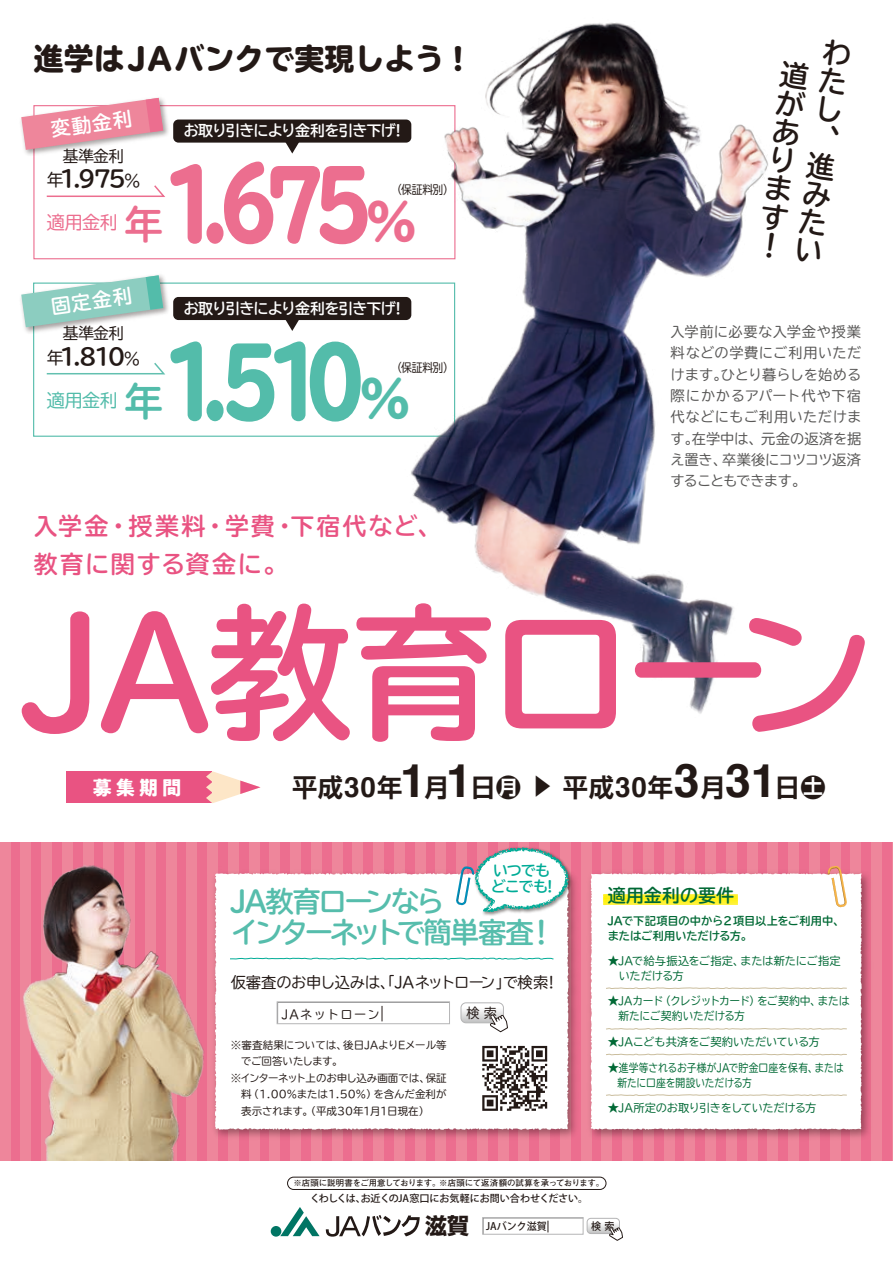
<style>
.page{position:relative;width:893px;height:1263px;background:#fff}
.page>*{position:absolute;margin:0;border:0;box-sizing:border-box;transform-origin:0 0}
.t1{font:700 145.5px "TBUDR Go Std";letter-spacing:-.06em;color:#e95382}
.t2{font:800 94.2px "TBUDR Go Std";color:#ec6e8f;scale:.8 1}
.t3{font:800 94.2px "TBUDR Go Std";color:#53bcaa;scale:.8 1}
.t4{font:800 30px "TBUDR Go Std";color:#231916}
.t5{font:700 28.5px/31.5px "TBUDR Go Std";letter-spacing:-.095em;color:#56bdac}
.t6{font:700 28.5px/28.5px "TBUDR Go Std";color:#231916;text-align:justify}
.t7{font:700 25.2px "Shin Go Pro De";letter-spacing:.015em;color:#231916}
.t8{font:700 24px/37.5px "TBUDR Go Std";letter-spacing:.075em;color:#e95382}
.t9{font:700 22.5px "TBUDR Go Std";letter-spacing:-.12em;color:#231916}
.t10{font:700 19.5px "TBUDR Go Std";color:#fff}
.t11{font:700 19.5px "PA1 Gothic Std N";color:#fff}
.t12{font:700 18px "TBUDR Go Std";color:#006935}
.t13{font:18px "TBUDR Go Std";color:#ec6e8f}
.t14{font:18px "TBUDR Go Std";color:#53bcaa}
.t15{font:15.75px "TBUDR Go Std";letter-spacing:-.03em;color:#231916}
.t16{font:15.3px "TBUDR Go Std";letter-spacing:-.03em;color:#231916}
.t17{font:700 15px "TBUDR Go Std";letter-spacing:-.06em;color:#fff}
.t18{font:700 15px/16.5px "TBUDR Go Std";letter-spacing:-.075em;color:#00ac97}
.t19{font:14.25px/21.3px "TBUDR Go Std";letter-spacing:-.005em;color:#595857;text-align:justify}
.t20{font:13.5px "TBUDR Go Std";color:#231916}
.t21{font:12.3px "TBUDR Go Std";letter-spacing:.1em;color:#231916}
.t22{font:12px "TBUDR Go Std";letter-spacing:-.025em;color:#231916;scale:.9 1}
.t23{font:11.25px/15px "TBUDR Go Std";letter-spacing:-.015em;color:#006935}
.t24{font:700 11.25px/15px "TBUDR Go Std";letter-spacing:-.005em;color:#006935}
.t25{font:11.25px "TBUDR Go Std";letter-spacing:-.035em;color:#006935}
.t26{font:10.5px "TBUDR Go Std";letter-spacing:-.005em;color:#231916}
.t27{font:10.5px "TBUDR Go Std";letter-spacing:-.04em;color:#231916}
.t28{font:500 10.35px "Koz Go Pro";color:#231916}
.t29{font:500 10.05px "Koz Go Pro";letter-spacing:-.015em;color:#231916}
.t30{font:700 8.4px "Futo Go B101 Pro";letter-spacing:-.015em;color:#231916}
.s1{font-weight:400;font-size:16.8px}
.s2{font-size:49.2px}
.s3{font-weight:700;font-size:39px}
.s4{font-family:"Helvetica";font-size:27.75px}
.s5{font-family:"Helvetica";font-size:46.35px}
.s6{font-size:23.25px}
.s7{font-family:"Shin Go Pro";font-weight:700;font-size:22.05px}
</style>
<div class="page">
<div style="left:0;top:842px;width:893px;height:319px;background:linear-gradient(to right,#ed7b96,#ed7a95)"></div>
<div style="left:287px;top:1177px;width:319px;height:13px;border:1px solid #231916;border-radius:6px"></div>
<div style="left:271px;top:1226px;width:10px;height:10px;background:#007564;border-radius:50%"></div>
<svg style="left:280px;top:1207px;width:40px;height:29px"></svg>
<svg style="left:326px;top:1215px;width:94px;height:21px"></svg>
<svg style="left:483px;top:1217px;width:140px;height:24px"></svg>
<img style="left:17px;top:860px;width:195px;height:301px">
<div style="left:33px;top:105px;width:422px;height:154px;border:1px solid #ec6e8f"></div>
<svg style="left:286px;top:143px;width:13px;height:11px"></svg>
<div style="left:173px;top:120px;width:238px;height:23px;background:#231916;border-radius:5px"></div>
<svg style="left:46px;top:185px;width:119px;height:12px"></svg>
<img style="left:20px;top:97px;width:152px;height:62px">
<svg style="left:21px;top:98px;width:142px;height:52px"></svg>
<div style="left:33px;top:283px;width:422px;height:154px;border:1px solid #53bcaa"></div>
<svg style="left:284px;top:320px;width:16px;height:11px"></svg>
<div style="left:173px;top:297px;width:238px;height:23px;background:#231916;border-radius:5px"></div>
<svg style="left:46px;top:362px;width:119px;height:13px"></svg>
<img style="left:20px;top:277px;width:152px;height:59px">
<svg style="left:21px;top:275px;width:142px;height:52px"></svg>
<img style="left:384px;top:22px;width:384px;height:692px">
<img style="left:584px;top:866px;width:291px;height:277px">
<svg style="left:591px;top:873px;width:271px;height:256px"></svg>
<svg style="left:827px;top:865px;width:20px;height:42px"></svg>
<svg style="left:603px;top:894px;width:135px;height:12px;background:#fff33c"></svg>
<svg style="left:605px;top:987px;width:242px;height:2px"></svg>
<svg style="left:605px;top:1028px;width:242px;height:2px"></svg>
<svg style="left:605px;top:1053px;width:242px;height:2px"></svg>
<svg style="left:605px;top:1094px;width:242px;height:2px"></svg>
<img style="left:208px;top:866px;width:374px;height:278px">
<svg style="left:215px;top:873px;width:354px;height:257px"></svg>
<svg style="left:229px;top:957px;width:325px;height:3px"></svg>
<div style="left:476px;top:1039px;width:77px;height:78px;background:#fff"></div>
<svg style="left:482px;top:1046px;width:65px;height:65px"></svg>
<svg style="left:279px;top:1004px;width:169px;height:18px"></svg>
<div style="left:277px;top:1002px;width:173px;height:22px;border:1px solid #b5b5b6"></div>
<svg style="left:461px;top:1003px;width:47px;height:29px"></svg>
<img style="left:472px;top:845px;width:102px;height:72px">
<svg style="left:456px;top:847px;width:113px;height:65px"></svg>
<div style="left:67px;top:771px;width:145px;height:32px;background:#e95382"></div>
<svg style="left:206px;top:771px;width:54px;height:32px"></svg>
<h3 class="t4" style="left:34px;top:42px;width:432px">進学はJAバンクで実現しよう !</h3>
<h3 class="t6" style="left:825px;top:37px;width:16px;rotate:8deg">わたし、進みたい</h3>
<h3 class="t6" style="left:782px;top:60px;width:16px;rotate:8deg">道があります！</h3>
<h3 class="t10" style="left:49px;top:113px;width:83px;rotate:-8deg">変動金利</h3>
<h3 class="t17" style="left:184px;top:119px;width:219px">お取り引きにより金利を引き下げ!</h3>
<h3 class="t15" style="left:63px;top:143px;width:63px">基準金利</h3>
<h3 class="t9" style="left:47px;top:160px;width:95px"><span class="s1">年</span>1.975<span class="s1">%</span></h3>
<h2 class="t2" style="left:163px;top:152px;width:318px">1.675<span class="s2">％</span></h2>
<p class="t22" style="left:392px;top:180px;width:70px">（保証料別）</p>
<h3 class="t13" style="left:47px;top:208px;width:118px">適用金利<span class="s3">年</span></h3>
<h3 class="t10" style="left:49px;top:291px;width:83px;rotate:-8deg">固定金利</h3>
<h3 class="t15" style="left:63px;top:320px;width:63px">基準金利</h3>
<h3 class="t9" style="left:47px;top:338px;width:95px"><span class="s1">年</span>1.810<span class="s1">%</span></h3>
<h3 class="t14" style="left:47px;top:385px;width:118px">適用金利<span class="s3">年</span></h3>
<h3 class="t17" style="left:184px;top:296px;width:219px">お取り引きにより金利を引き下げ!</h3>
<h2 class="t3" style="left:163px;top:330px;width:310px">1.510<span class="s2">％</span></h2>
<p class="t22" style="left:392px;top:357px;width:70px">（保証料別）</p>
<h3 class="t8" style="left:34px;top:508px;width:409px">入学金・授業料・学費・下宿代など、教育に関する資金に。</h3>
<p class="t19" style="left:671px;top:321px;width:192px">入学前に必要な入学金や授業料などの学費にご利用いただけます。ひとり暮らしを始める際にかかるアパート代や下宿代などにもご利用いただけます。在学中は、元金の返済を据え置き、卒業後にコツコツ返済することもできます。</p>
<h1 class="t1" style="left:22px;top:554px;width:856px">JA教育ローン</h1>
<h3 class="t11" style="left:92px;top:775px;width:91px">募集期間</h3>
<h3 class="t7" style="left:292px;top:767px;width:535px">平成<span class="s4">30</span>年<span class="s5">1</span>月<span class="s5">1</span>日月 <span class="s6">▶</span> 平成<span class="s4">30</span>年<span class="s5">3</span>月<span class="s5">31</span>日土</h3>
<h3 class="t18" style="left:491px;top:862px;width:63px">いつでもどこでも!</h3>
<h3 class="t5" style="left:231px;top:885px;width:326px">JA教育ローンなら<br>インターネットで簡単審査！</h3>
<h3 class="t16" style="left:231px;top:970px;width:325px">仮審査のお申し込みは、「JAネットローン」で検索!</h3>
<p class="t21" style="left:282px;top:1004px;width:100px">JAネットローン</p>
<p class="t20" style="left:466px;top:1002px;width:32px">検索</p>
<p class="t26" style="left:231px;top:1036px;width:218px">※審査結果については、後日JAよりEメール等</p>
<p class="t26" style="left:241px;top:1053px;width:103px">でご回答いたします。</p>
<p class="t27" style="left:231px;top:1069px;width:218px">※インターネット上のお申し込み画面では、保証</p>
<p class="t26" style="left:241px;top:1086px;width:207px">料（1.00%または1.50%）を含んだ金利が</p>
<p class="t26" style="left:241px;top:1102px;width:190px">表示されます。（平成30年１月１日現在）</p>
<h3 class="t12" style="left:608px;top:880px;width:128px">適用金利の要件</h3>
<p class="t24" style="left:608px;top:913px;width:238px">JAで下記項目の中から２項目以上をご利用中、またはご利用いただける方。</p>
<p class="t23" style="left:608px;top:953px;width:235px">★JAで給与振込をご指定、または新たにご指定　いただける方</p>
<p class="t23" style="left:608px;top:993px;width:243px">★JAカード（クレジットカード）をご契約中、または　新たにご契約いただける方</p>
<p class="t23" style="left:608px;top:1034px;width:214px">★JAこども共済をご契約いただいている方</p>
<p class="t23" style="left:608px;top:1060px;width:237px">★進学等されるお子様がJAで貯金口座を保有、または　新たに口座を開設いただける方</p>
<p class="t25" style="left:608px;top:1099px;width:210px">★JA所定のお取り引きをしていただける方</p>
<p class="t30" style="left:293px;top:1176px;width:312px">※店頭に説明書をご用意しております。※店頭にて返済額の試算を承っております。</p>
<p class="t28" style="left:425px;top:1220px;width:123px"><span class="s7">滋賀</span> JAバンク滋賀</p>
<p class="t28" style="left:591px;top:1219px;width:25px">検索</p>
<p class="t29" style="left:310px;top:1192px;width:280px">くわしくは、お近くのJA窓口にお気軽にお問い合わせください。</p>
</div>
